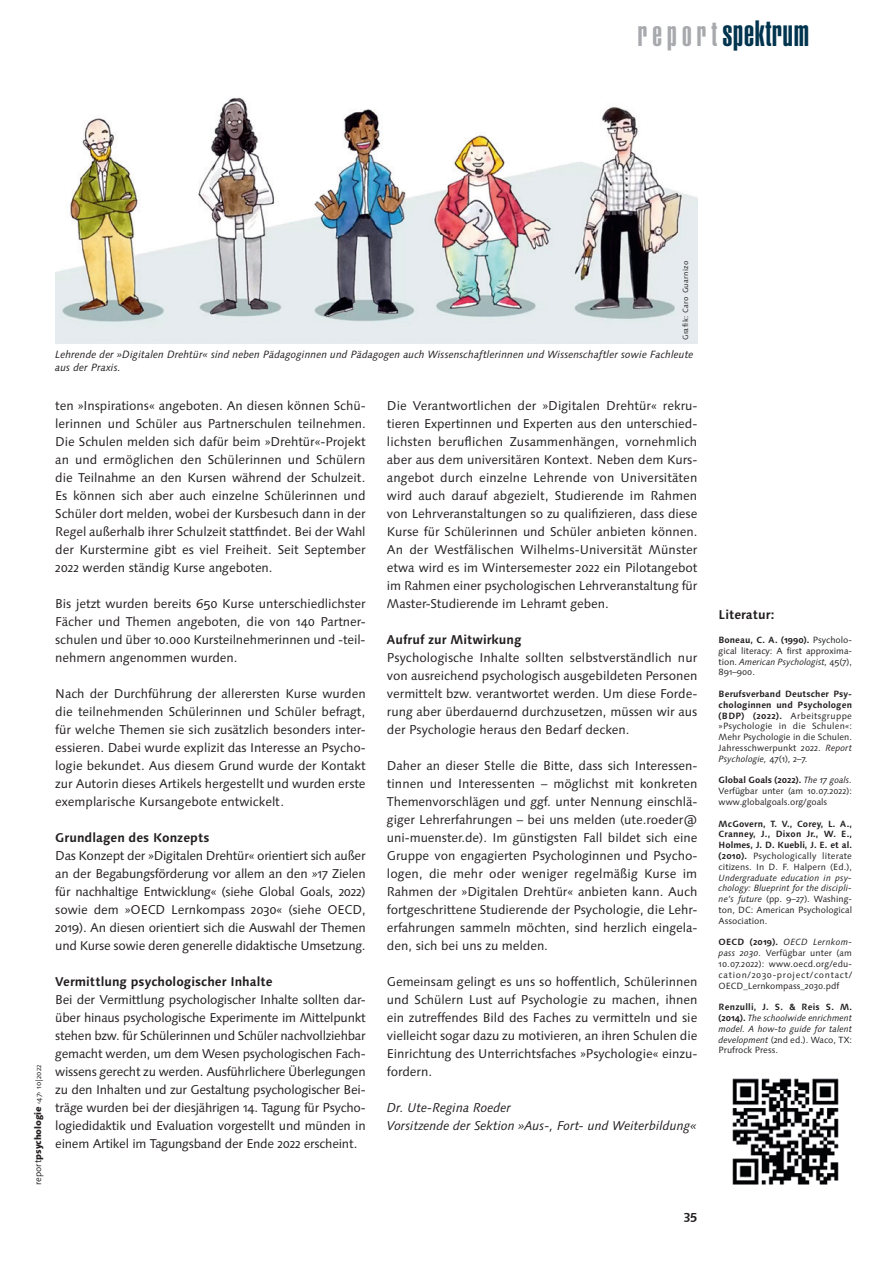
<style>
.page{position:relative;width:893px;height:1263px;background:#fff}
.page>*{position:absolute;margin:0;border:0;box-sizing:border-box;transform-origin:0 0}
.t1{font:900 extra-condensed 36px "Helvetica";letter-spacing:.02em;color:#00344e}
.t2{font:12.75px/18px "Linotype Syntax Os F";letter-spacing:-.005em;color:#231f20;text-align:justify}
.t3{font:700 12.75px "Linotype Syntax Os F";color:#231f20}
.t4{font:italic 12.75px/18px "Linotype Syntax Os F";letter-spacing:-.005em;color:#231f20}
.t5{font:italic 10.5px/12.6px "Linotype Syntax Os F";color:#231f20}
.t6{font:9px/10.8px "Linotype Syntax Os F";color:#231f20;text-align:justify}
.t7{font:italic 9px/10.8px "Linotype Syntax Os F";color:#231f20;text-align:justify}
.t8{font:700 9px/10.8px "Linotype Syntax Os F";letter-spacing:.015em;color:#231f20;text-align:justify}
.t9{font:800 9px "Linotype Syntax Os F";letter-spacing:-.015em;color:#231f20}
.t10{font:7.5px "Linotype Syntax Os F";letter-spacing:.05em;color:#231f20}
.s1{font-size:34.5px;color:#a8a9ad}
.s2{font-weight:400}
.s3{font-weight:400;font-size:7.5px}
.s4{font-weight:700}
.s5{font-style:italic}
.s6{font-style:normal}
.s7{font-weight:700;font-style:normal}
</style>
<div class="page">
<img style="left:55px;top:97px;width:642px;height:246px">
<img style="left:732px;top:1078px;width:107px;height:107px">
<h1 class="t1" style="left:638px;top:12px;width:173px"><span class="s1">report</span> spektrum</h1>
<p class="t9" style="left:32px;top:1185px;width:122px;rotate:-90deg"><span class="s2">report</span>psychologie <span class="s3">‹47› 10|2022</span></p>
<p class="t10" style="left:681px;top:340px;width:81px;rotate:-90deg">Grafik: Caro Guarnizo</p>
<p class="t5" style="left:55px;top:348px;width:640px">Lehrende der »Digitalen Drehtür« sind neben Pädagoginnen und Pädagogen auch Wissenschaftlerinnen und Wissenschaftler sowie Fachleute aus der Praxis.</p>
<p class="t2" style="left:55px;top:397px;width:312px">ten »Inspirations« angeboten. An diesen können Schü&shy;lerinnen und Schüler aus Partnerschulen teilnehmen.<br>Die Schulen melden sich dafür beim »Drehtür«-Projekt an und ermöglichen den Schülerinnen und Schülern die Teilnahme an den Kursen während der Schulzeit.<br>Es können sich aber auch einzelne Schülerinnen und Schüler dort melden, wobei der Kursbesuch dann in der Regel außerhalb ihrer Schulzeit stattfindet. Bei der Wahl der Kurstermine gibt es viel Freiheit. Seit September 2022 werden ständig Kurse angeboten.</p>
<p class="t2" style="left:55px;top:595px;width:312px">Bis jetzt wurden bereits 650 Kurse unterschiedlichster Fächer und Themen angeboten, die von 140 Partner&shy;schulen und über 10.000 Kursteilnehmerinnen und -teil&shy;nehmern angenommen wurden.</p>
<p class="t2" style="left:55px;top:685px;width:312px">Nach der Durchführung der allerersten Kurse wurden die teilnehmenden Schülerinnen und Schüler befragt, für welche Themen sie sich zusätzlich besonders inter&shy;essieren. Dabei wurde explizit das Interesse an Psycho&shy;logie bekundet. Aus diesem Grund wurde der Kontakt zur Autorin dieses Artikels hergestellt und wurden erste exemplarische Kursangebote entwickelt.</p>
<p class="t3" style="left:55px;top:830px;width:156px">Grundlagen des Konzepts</p>
<p class="t2" style="left:55px;top:847px;width:312px">Das Konzept der »Digitalen Drehtür« orientiert sich außer an der Begabungsförderung vor allem an den »17 Zielen für nachhaltige Entwicklung« (siehe Global Goals, 2022) sowie dem »OECD Lernkompass 2030« (siehe OECD, 2019). An diesen orientiert sich die Auswahl der Themen und Kurse sowie deren generelle didaktische Umsetzung.</p>
<p class="t3" style="left:55px;top:974px;width:219px">Vermittlung psychologischer Inhalte</p>
<p class="t2" style="left:55px;top:991px;width:312px">Bei der Vermittlung psychologischer Inhalte sollten dar&shy;über hinaus psychologische Experimente im Mittelpunkt stehen bzw. für Schülerinnen und Schüler nachvollziehbar gemacht werden, um dem Wesen psychologischen Fach&shy;wissens gerecht zu werden. Ausführlichere Überlegungen zu den Inhalten und zur Gestaltung psychologischer Bei&shy;träge wurden bei der diesjährigen 14. Tagung für Psycho&shy;logiedidaktik und Evaluation vorgestellt und münden in einem Artikel im Tagungsband der Ende 2022 erscheint.</p>
<p class="t2" style="left:387px;top:397px;width:312px">Die Verantwortlichen der »Digitalen Drehtür« rekru&shy;tieren Expertinnen und Experten aus den unterschied&shy;lichsten beruflichen Zusammenhängen, vornehmlich aber aus dem universitären Kontext. Neben dem Kurs&shy;angebot durch einzelne Lehrende von Universitäten wird auch darauf abgezielt, Studierende im Rahmen von Lehrveranstaltungen so zu qualifizieren, dass diese Kurse für Schülerinnen und Schüler anbieten können.<br>An der Westfälischen Wilhelms-Universität Münster etwa wird es im Wintersemester 2022 ein Pilotangebot im Rahmen einer psychologischen Lehrveranstaltung für Master-Studierende im Lehramt geben.</p>
<p class="t3" style="left:387px;top:632px;width:136px">Aufruf zur Mitwirkung</p>
<p class="t2" style="left:387px;top:649px;width:312px">Psychologische Inhalte sollten selbstverständlich nur von ausreichend psychologisch ausgebildeten Personen vermittelt bzw. verantwortet werden. Um diese Forde&shy;rung aber überdauernd durchzusetzen, müssen wir aus der Psychologie heraus den Bedarf decken.</p>
<p class="t2" style="left:387px;top:757px;width:312px">Daher an dieser Stelle die Bitte, dass sich Interessen&shy;tinnen und Interessenten – möglichst mit konkreten Themenvorschlägen und ggf. unter Nennung einschlä&shy;giger Lehrerfahrungen – bei uns melden (ute.roeder@ uni-muenster.de). Im günstigsten Fall bildet sich eine Gruppe von engagierten Psychologinnen und Psycho&shy;logen, die mehr oder weniger regelmäßig Kurse im Rahmen der »Digitalen Drehtür« anbieten kann. Auch fortgeschrittene Studierende der Psychologie, die Lehr&shy;erfahrungen sammeln möchten, sind herzlich eingela&shy;den, sich bei uns zu melden.</p>
<p class="t2" style="left:387px;top:973px;width:312px">Gemeinsam gelingt es uns so hoffentlich, Schülerinnen und Schülern Lust auf Psychologie zu machen, ihnen ein zutreffendes Bild des Faches zu vermitteln und sie vielleicht sogar dazu zu motivieren, an ihren Schulen die Einrichtung des Unterrichtsfaches »Psychologie« einzu&shy;fordern.</p>
<p class="t4" style="left:387px;top:1099px;width:311px">Dr. Ute-Regina Roeder<br>Vorsitzende der Sektion »Aus-, Fort- und Weiterbildung«</p>
<p class="t3" style="left:684px;top:1208px;width:15px">35</p>
<p class="t3" style="left:719px;top:606px;width:57px">Literatur:</p>
<p class="t6" style="left:719px;top:634px;width:135px"><span class="s4">Boneau, C. A. (1990).</span> Psycholo&shy;gical literacy: A first approxima&shy;tion. <span class="s5">American Psychologist,</span> 45(7), 891–900.</p>
<p class="t6" style="left:719px;top:688px;width:135px"><span class="s4">Berufsverband Deutscher Psy&shy;chologinnen und Psychologen (BDP) (2022).</span> Arbeitsgruppe »Psychologie in die Schulen«:<br>Mehr Psychologie in die Schulen.<br>Jahresschwerpunkt 2022. <span class="s5">Report Psychologie,</span> 47(1), 2–7.</p>
<p class="t6" style="left:719px;top:775px;width:135px"><span class="s4">Global Goals (2022).</span> <span class="s5">The 17 goals.<br></span>Verfügbar unter (am 10.07.2022): www.globalgoals.org/goals</p>
<p class="t8" style="left:719px;top:818px;width:135px">McGovern, T. V., Corey, L. A., Cranney, J., Dixon Jr., W. E., Holmes, J. D. Kuebli, J. E. et al. (2010). <span class="s2">Psychologically literate citizens. In D. F. Halpern (Ed.),</span></p>
<p class="t7" style="left:719px;top:872px;width:135px">Undergraduate education in psy&shy;chology: Blueprint for the discipli&shy;ne’s future <span class="s6">(pp. 9–27). Washing&shy;ton, DC: American Psychological Association.</span></p>
<p class="t6" style="left:719px;top:937px;width:135px"><span class="s4">OECD (2019).</span> <span class="s5">OECD Lernkom&shy;pass 2030.</span> Verfügbar unter (am 10.07.2022): www.oecd.org/edu&shy;cation/2030-project/contact/ OECD_Lernkompass_2030.pdf</p>
<p class="t7" style="left:719px;top:1002px;width:135px"><span class="s7">Renzulli, J. S. &amp; Reis S. M. (2014).</span> The schoolwide enrichment model. A how-to guide for talent development <span class="s6">(2nd ed.). Waco, TX:<br>Prufrock Press.</span></p>
</div>
